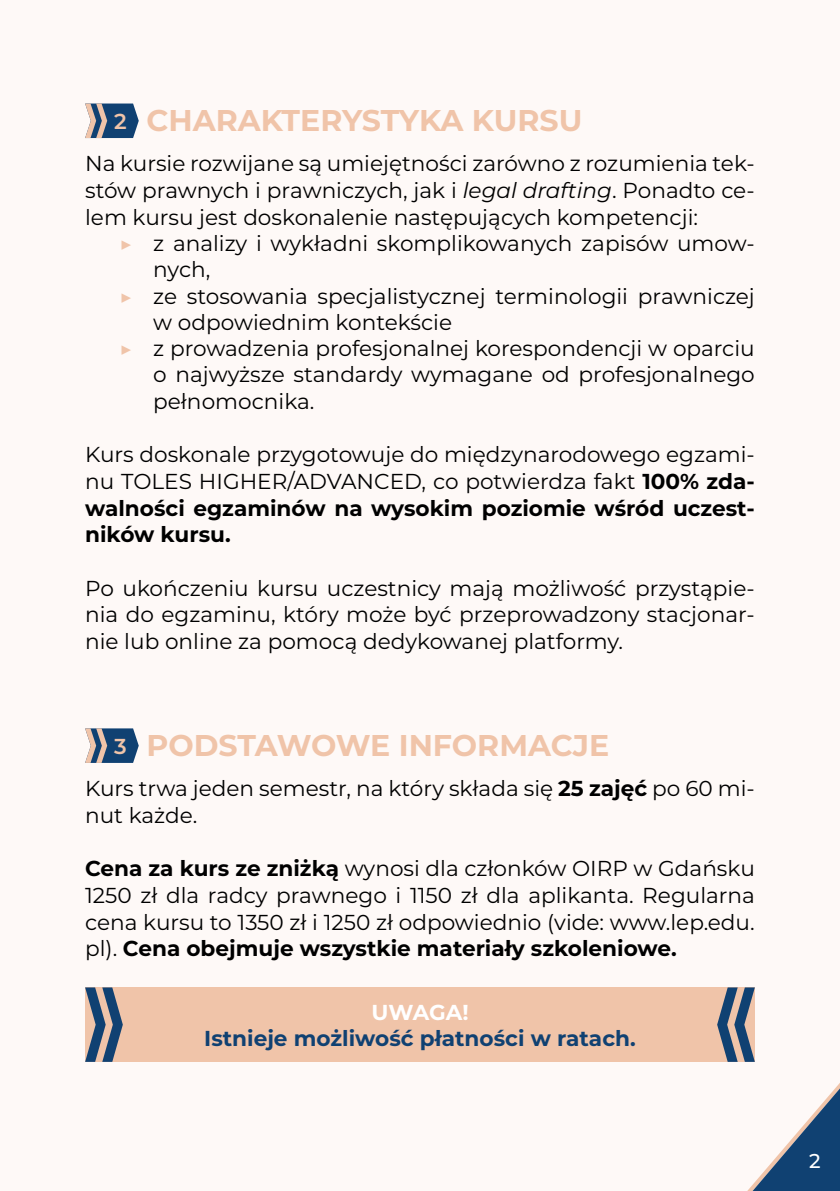
<style>
.page{position:relative;width:840px;height:1191px;background:#fff}
.page>*{position:absolute;margin:0;border:0;box-sizing:border-box;transform-origin:0 0}
.t1{font:700 30px "Montserrat";color:#f0c4a9}
.t2{font:21.6px/26.6px "Montserrat";color:#000;text-align:justify}
.t3{font:700 21.6px "Montserrat";color:#104172}
.t4{font:700 21.6px "Montserrat";letter-spacing:-.005em;color:#fff}
.t5{font:500 20px "Montserrat";color:#fff}
.s1{font-weight:600;font-size:21.6px}
.s2{font-style:italic}
.s3{font-weight:700;font-size:22px;color:#f0c4a9}
.s4{font-weight:700}
</style>
<div class="page">
<div style="left:0;top:0;width:839px;height:1191px;background:#fef9f7"></div>
<svg style="left:747px;top:1084px;width:92px;height:107px"></svg>
<svg style="left:85px;top:103px;width:54px;height:35px;background:#58708c"></svg>
<svg style="left:85px;top:728px;width:54px;height:35px;background:#58708c"></svg>
<div style="left:85px;top:987px;width:669px;height:74px;background:#f0c4a9"></div>
<svg style="left:85px;top:987px;width:38px;height:74px"></svg>
<svg style="left:717px;top:987px;width:37px;height:74px"></svg>
<h1 class="t1" style="left:114px;top:99px;width:469px"><span class="s1">2</span> CHARAKTERYSTYKA KURSU</h1>
<p class="t2" style="left:85px;top:149px;width:670px">Na kursie rozwijane są umiejętności zarówno z rozumienia tek&shy;stów prawnych i prawniczych, jak i <span class="s2">legal drafting</span>. Ponadto ce&shy;lem kursu jest doskonalenie następujących kompetencji:</p>
<p class="t2" style="left:119px;top:229px;width:636px"><span class="s3">▶</span> z analizy i wykładni skomplikowanych zapisów umow-</p>
<p class="t2" style="left:153px;top:255px;width:58px">nych,</p>
<p class="t2" style="left:119px;top:282px;width:636px"><span class="s3">▶</span> ze stosowania specjalistycznej terminologii prawniczej</p>
<p class="t2" style="left:153px;top:308px;width:300px">w odpowiednim kontekście</p>
<p class="t2" style="left:119px;top:334px;width:636px"><span class="s3">▶</span> z prowadzenia profesjonalnej korespondencji w oparciu</p>
<p class="t2" style="left:153px;top:361px;width:602px">o najwyższe standardy wymagane od profesjonalnego</p>
<p class="t2" style="left:153px;top:387px;width:163px">pełnomocnika.</p>
<p class="t2" style="left:85px;top:440px;width:670px">Kurs doskonale przygotowuje do międzynarodowego egzami&shy;nu TOLES HIGHER/ADVANCED, co potwierdza fakt <span class="s4">100% zda&shy;walności egzaminów na wysokim poziomie wśród uczest&shy;ników kursu.</span></p>
<p class="t2" style="left:85px;top:574px;width:670px">Po ukończeniu kursu uczestnicy mają możliwość przystąpie&shy;nia do egzaminu, który może być przeprowadzony stacjonar&shy;nie lub online za pomocą dedykowanej platformy.</p>
<h1 class="t1" style="left:114px;top:723px;width:496px"><span class="s1">3</span> PODSTAWOWE INFORMACJE</h1>
<p class="t2" style="left:85px;top:774px;width:670px">Kurs trwa jeden semestr, na który składa się <span class="s4">25 zajęć</span> po 60 mi&shy;nut każde.</p>
<p class="t2" style="left:85px;top:854px;width:671px"><span class="s4">Cena za kurs ze zniżką</span> wynosi dla członków OIRP w Gdańsku 1250 zł dla radcy prawnego i 1150 zł dla aplikanta. Regularna cena kursu to 1350 zł i 1250 zł odpowiednio (vide: www.lep.edu. pl). <span class="s4">Cena obejmuje wszystkie materiały szkoleniowe.</span></p>
<p class="t4" style="left:371px;top:996px;width:99px">UWAGA!</p>
<p class="t3" style="left:204px;top:1023px;width:433px">Istnieje możliwość płatności w ratach.</p>
<p class="t5" style="left:808px;top:1146px;width:13px">2</p>
</div>
